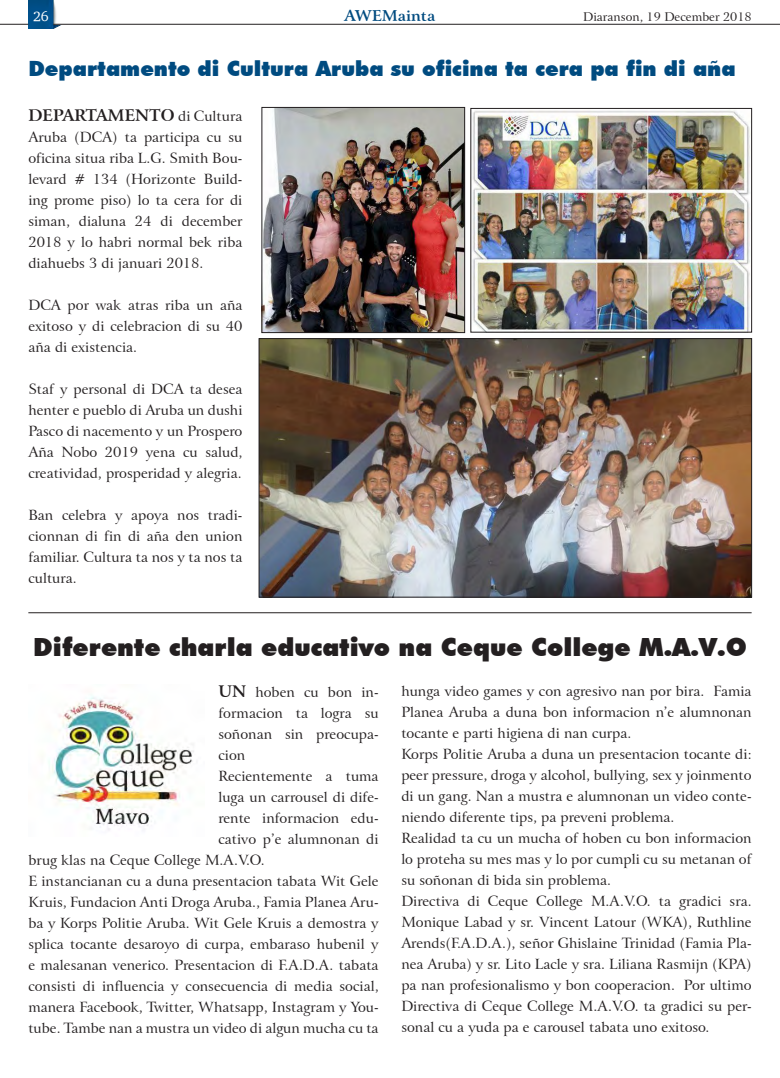
<style>
.page{position:relative;width:780px;height:1078px;background:#fff}
.page>*{position:absolute;margin:0;border:0;box-sizing:border-box;transform-origin:0 0}
.No_Spacing{font:900 25px "Futura BT";color:#231f20}
.No_Spacing-2{font:900 21px "Futura BT";color:#004b80}
.Body_Text_14{font:700 16px "Arrus BT";color:#231f20}
.t1{font:700 15px "Arrus BT";color:#004b80}
.Body_Text_14-2{font:14px/21px "Arrus BT";color:#231f20;text-align:justify}
.t2{font:14px "Charter ITCTT";color:#fff}
.t3{font:12px "Arrus BT";color:#231f20}
.s1{font-weight:400;font-size:14px}
.s2{font-weight:700;font-size:16px}
</style>
<div class="page">
<img style="left:28px;top:0;width:33px;height:28px">
<svg style="left:0;top:24px;width:28px;height:1px"></svg>
<hr style="left:53px;top:24px;width:727px;height:1px;background:#231f20">
<img style="left:263px;top:109px;width:200px;height:222px">
<div style="left:261px;top:107px;width:204px;height:226px;border:1px solid #231f20"></div>
<img style="left:260px;top:340px;width:490px;height:255px">
<div style="left:258px;top:338px;width:494px;height:259px;border:1px solid #231f20"></div>
<img style="left:472px;top:110px;width:278px;height:220px">
<div style="left:470px;top:108px;width:282px;height:224px;border:1px solid #231f20"></div>
<img style="left:48px;top:695px;width:146px;height:136px">
<hr style="left:28px;top:612px;width:723px;height:1px;background:#231f20">
<p class="t2" style="left:33px;top:7px;width:17px">26</p>
<p class="t1" style="left:344px;top:7px;width:92px">AWEMainta</p>
<p class="t3" style="left:583px;top:9px;width:170px">Diaranson, 19 December 2018</p>
<p class="No_Spacing-2" style="left:28px;top:56px;width:708px">Departamento di Cultura Aruba su oficina ta cera pa fin di aña</p>
<p class="Body_Text_14" style="left:28px;top:105px;width:216px">DEPARTAMENTO <span class="s1">di Cultura</span></p>
<p class="Body_Text_14-2" style="left:28px;top:126px;width:216px">Aruba (DCA) ta participa cu su oficina situa riba L.G. Smith Bou&shy;levard # 134 (Horizonte Build&shy;ing prome piso) lo ta cera for di siman, dialuna 24 di december 2018 y lo habri normal bek riba diahuebs 3 di januari 2018.</p>
<p class="Body_Text_14-2" style="left:28px;top:294px;width:216px">DCA por wak atras riba un aña exitoso y di celebracion di su 40 aña di existencia.</p>
<p class="Body_Text_14-2" style="left:28px;top:378px;width:216px">Staf y personal di DCA ta desea henter e pueblo di Aruba un dushi Pasco di nacemento y un Prospero Aña Nobo 2019 yena cu salud, creatividad, prosperidad y alegria.</p>
<p class="Body_Text_14-2" style="left:28px;top:504px;width:216px">Ban celebra y apoya nos tradi&shy;cionnan di fin di aña den union familiar. Cultura ta nos y ta nos ta cultura.</p>
<p class="No_Spacing" style="left:33px;top:631px;width:715px">Diferente charla educativo na Ceque College M.A.V.O</p>
<p class="Body_Text_14-2" style="left:218px;top:681px;width:162px"><span class="s2">UN</span> hoben cu bon in&shy;formacion ta logra su soñonan sin preocupa&shy;cion</p>
<p class="Body_Text_14-2" style="left:218px;top:765px;width:162px">Recientemente a tuma</p>
<p class="Body_Text_14-2" style="left:218px;top:786px;width:162px">luga un carrousel di dife-</p>
<p class="Body_Text_14-2" style="left:218px;top:807px;width:162px">rente informacion edu-</p>
<p class="Body_Text_14-2" style="left:218px;top:828px;width:162px">cativo p’e alumnonan di</p>
<p class="Body_Text_14-2" style="left:28px;top:849px;width:238px">brug klas na Ceque College M.A.V.O.</p>
<p class="Body_Text_14-2" style="left:28px;top:870px;width:352px">E instancianan cu a duna presentacion tabata Wit Gele Kruis, Fundacion Anti Droga Aruba., Famia Planea Aru&shy;ba y Korps Politie Aruba. Wit Gele Kruis a demostra y splica tocante desaroyo di curpa, embaraso hubenil y e malesanan venerico. Presentacion di F.A.D.A. tabata consisti di influencia y consecuencia di media social, manera Facebook, Twitter, Whatsapp, Instagram y You&shy;tube. Tambe nan a mustra un video di algun mucha cu ta</p>
<p class="Body_Text_14-2" style="left:401px;top:680px;width:352px">hunga video games y con agresivo nan por bira. Famia Planea Aruba a duna bon informacion n’e alumnonan tocante e parti higiena di nan curpa.</p>
<p class="Body_Text_14-2" style="left:401px;top:743px;width:352px">Korps Politie Aruba a duna un presentacion tocante di: peer pressure, droga y alcohol, bullying, sex y joinmento di un gang. Nan a mustra e alumnonan un video conte&shy;niendo diferente tips, pa preveni problema.</p>
<p class="Body_Text_14-2" style="left:401px;top:827px;width:352px">Realidad ta cu un mucha of hoben cu bon informacion lo proteha su mes mas y lo por cumpli cu su metanan of su soñonan di bida sin problema.</p>
<p class="Body_Text_14-2" style="left:401px;top:890px;width:352px">Directiva di Ceque College M.A.V.O. ta gradici sra.<br>Monique Labad y sr. Vincent Latour (WKA), Ruthline Arends(F.A.D.A.), señor Ghislaine Trinidad (Famia Pla&shy;nea Aruba) y sr. Lito Lacle y sra. Liliana Rasmijn (KPA) pa nan profesionalismo y bon cooperacion. Por ultimo Directiva di Ceque College M.A.V.O. ta gradici su per&shy;sonal cu a yuda pa e carousel tabata uno exitoso.</p>
</div>
